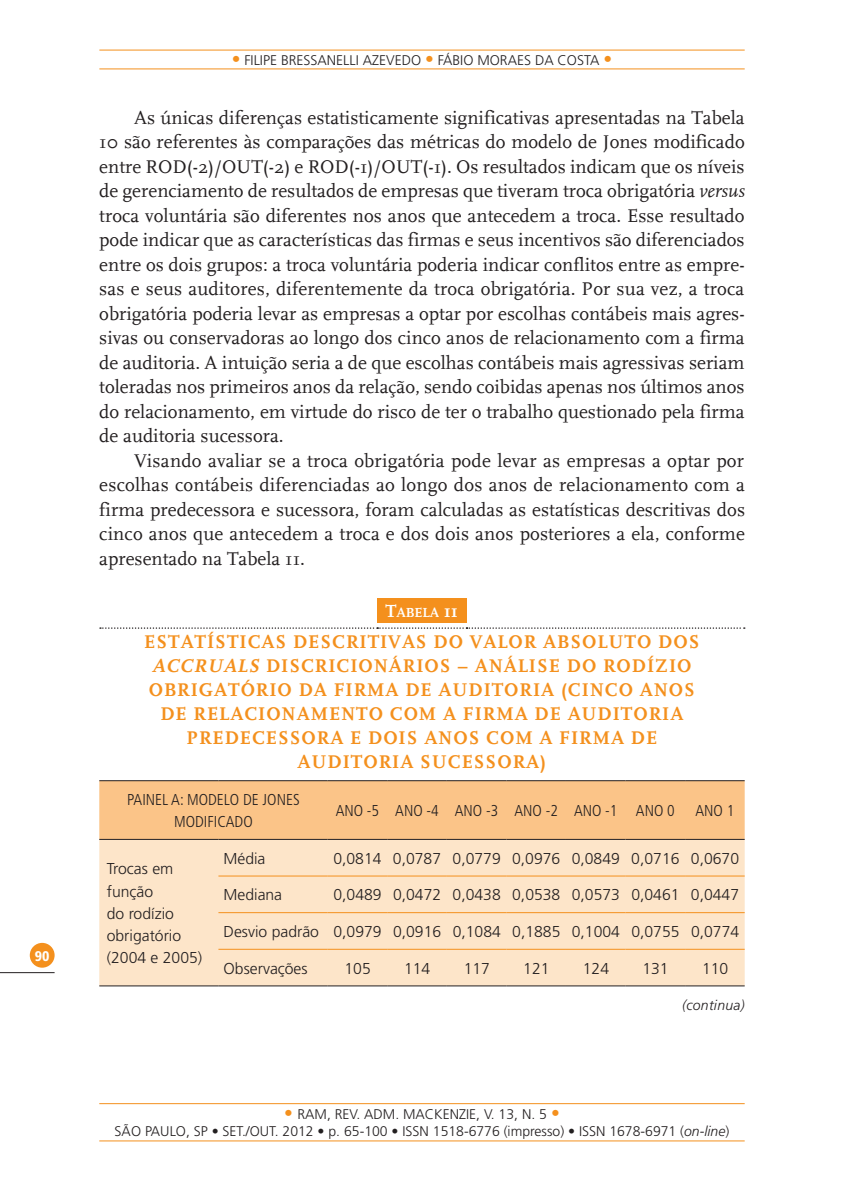
<style>
.page{position:relative;width:844px;height:1191px;background:#fff}
.page>*{position:absolute;margin:0;border:0;box-sizing:border-box;transform-origin:0 0}
.t1{font:19.25px/24.5px "FF Scala Definitive";color:#231f20;text-align:justify}
.t2{font:700 19.25px/24.2px "FF Scala Definitiver";letter-spacing:.05em;color:#f4901d;text-align:center}
.t3{font:300 15.75px/22.1px "Frutiger LT Std";color:#231f20}
.t4{font:300 condensed 15.75px/22.1px "Frutiger LT Std";color:#231f20;text-align:center}
.t5{font:300 14px/16.8px "Frutiger LT Std";color:#231f20;text-align:center}
.t6{font:italic 300 14px "Frutiger LT Std";letter-spacing:.02em;color:#231f20}
.t7{font:900 condensed 14px "Frutiger LT Std";color:#fff}
.t8{font:700 13.83px "FF Scala Definitiver";color:#fff}
.s1{font-size:17.5px;color:#f4901d}
.s2{font-style:italic}
.s3{font-size:18.38px}
</style>
<div class="page">
<div style="left:30px;top:943px;width:25px;height:24px;background:#f4901d;border-radius:50%"></div>
<hr style="left:0;top:972px;width:55px;height:1px;background:#231f20">
<hr style="left:99px;top:1140px;width:645px;height:1px;background:#f4901d">
<hr style="left:99px;top:1103px;width:645px;height:1px;background:#f4901d">
<hr style="left:99px;top:68px;width:645px;height:1px;background:#f4901d">
<hr style="left:99px;top:50px;width:645px;height:1px;background:#f4901d">
<div style="left:377px;top:598px;width:89px;height:25px;background:#f4901d"></div>
<svg style="left:100px;top:627px;width:644px;height:2px"></svg>
<div style="left:99px;top:781px;width:645px;height:58px;background:#fbc488"></div>
<div style="left:99px;top:840px;width:645px;height:145px;background:#fde5c9"></div>
<hr style="left:99px;top:780px;width:119px;height:1px;background:#231f20">
<hr style="left:218px;top:780px;width:109px;height:1px;background:#231f20">
<hr style="left:327px;top:780px;width:60px;height:1px;background:#231f20">
<hr style="left:387px;top:780px;width:59px;height:1px;background:#231f20">
<hr style="left:446px;top:780px;width:60px;height:1px;background:#231f20">
<hr style="left:506px;top:780px;width:60px;height:1px;background:#231f20">
<hr style="left:566px;top:780px;width:59px;height:1px;background:#231f20">
<hr style="left:625px;top:780px;width:60px;height:1px;background:#231f20">
<hr style="left:685px;top:780px;width:59px;height:1px;background:#231f20">
<hr style="left:99px;top:839px;width:119px;height:1px;background:#231f20">
<hr style="left:218px;top:839px;width:109px;height:1px;background:#231f20">
<hr style="left:327px;top:839px;width:60px;height:1px;background:#231f20">
<hr style="left:387px;top:839px;width:59px;height:1px;background:#231f20">
<hr style="left:446px;top:839px;width:60px;height:1px;background:#231f20">
<hr style="left:506px;top:839px;width:60px;height:1px;background:#231f20">
<hr style="left:566px;top:839px;width:59px;height:1px;background:#231f20">
<hr style="left:625px;top:839px;width:60px;height:1px;background:#231f20">
<hr style="left:685px;top:839px;width:59px;height:1px;background:#231f20">
<hr style="left:99px;top:985px;width:119px;height:1px;background:#231f20">
<hr style="left:218px;top:985px;width:109px;height:1px;background:#231f20">
<hr style="left:327px;top:985px;width:60px;height:1px;background:#231f20">
<hr style="left:387px;top:985px;width:59px;height:1px;background:#231f20">
<hr style="left:446px;top:985px;width:60px;height:1px;background:#231f20">
<hr style="left:506px;top:985px;width:60px;height:1px;background:#231f20">
<hr style="left:566px;top:985px;width:59px;height:1px;background:#231f20">
<hr style="left:625px;top:985px;width:60px;height:1px;background:#231f20">
<hr style="left:685px;top:985px;width:59px;height:1px;background:#231f20">
<hr style="left:218px;top:875px;width:109px;height:1px;background:#f4901d">
<hr style="left:327px;top:875px;width:60px;height:1px;background:#f4901d">
<hr style="left:387px;top:875px;width:59px;height:1px;background:#f4901d">
<hr style="left:446px;top:875px;width:60px;height:1px;background:#f4901d">
<hr style="left:506px;top:875px;width:60px;height:1px;background:#f4901d">
<hr style="left:566px;top:875px;width:59px;height:1px;background:#f4901d">
<hr style="left:625px;top:875px;width:60px;height:1px;background:#f4901d">
<hr style="left:685px;top:875px;width:59px;height:1px;background:#f4901d">
<hr style="left:218px;top:912px;width:109px;height:1px;background:#f4901d">
<hr style="left:327px;top:912px;width:60px;height:1px;background:#f4901d">
<hr style="left:387px;top:912px;width:59px;height:1px;background:#f4901d">
<hr style="left:446px;top:912px;width:60px;height:1px;background:#f4901d">
<hr style="left:506px;top:912px;width:60px;height:1px;background:#f4901d">
<hr style="left:566px;top:912px;width:59px;height:1px;background:#f4901d">
<hr style="left:625px;top:912px;width:60px;height:1px;background:#f4901d">
<hr style="left:685px;top:912px;width:59px;height:1px;background:#f4901d">
<hr style="left:218px;top:948px;width:109px;height:1px;background:#f4901d">
<hr style="left:327px;top:948px;width:60px;height:1px;background:#f4901d">
<hr style="left:387px;top:948px;width:59px;height:1px;background:#f4901d">
<hr style="left:446px;top:948px;width:60px;height:1px;background:#f4901d">
<hr style="left:506px;top:948px;width:60px;height:1px;background:#f4901d">
<hr style="left:566px;top:948px;width:59px;height:1px;background:#f4901d">
<hr style="left:625px;top:948px;width:60px;height:1px;background:#f4901d">
<hr style="left:685px;top:948px;width:59px;height:1px;background:#f4901d">
<p class="t7" style="left:35px;top:947px;width:16px">90</p>
<p class="t5" style="left:232px;top:51px;width:382px"><span class="s1">•</span> FILIPE BRESSANELLI AZEVEDO <span class="s1">•</span> FÁBIO MORAES DA COSTA <span class="s1">•</span></p>
<p class="t1" style="left:99px;top:105px;width:646px;text-indent:35px">As únicas diferenças estatisticamente significativas apresentadas na Tabela 10 são referentes às comparações das métricas do modelo de Jones modificado entre ROD(-2)/OUT(-2) e ROD(-1)/OUT(-1). Os resultados indicam que os níveis de gerenciamento de resultados de empresas que tiveram troca obrigatória <span class="s2">versus </span>troca voluntária são diferentes nos anos que antecedem a troca. Esse resultado pode indicar que as características das firmas e seus incentivos são diferenciados entre os dois grupos: a troca voluntária poderia indicar conflitos entre as empre&shy;sas e seus auditores, diferentemente da troca obrigatória. Por sua vez, a troca obrigatória poderia levar as empresas a optar por escolhas contábeis mais agres&shy;sivas ou conservadoras ao longo dos cinco anos de relacionamento com a firma de auditoria. A intuição seria a de que escolhas contábeis mais agressivas seriam toleradas nos primeiros anos da relação, sendo coibidas apenas nos últimos anos do relacionamento, em virtude do risco de ter o trabalho questionado pela firma de auditoria sucessora.</p>
<p class="t1" style="left:99px;top:448px;width:647px;text-indent:35px">Visando avaliar se a troca obrigatória pode levar as empresas a optar por escolhas contábeis diferenciadas ao longo dos anos de relacionamento com a firma predecessora e sucessora, foram calculadas as estatísticas descritivas dos cinco anos que antecedem a troca e dos dois anos posteriores a ela, conforme apresentado na Tabela 11.</p>
<p class="t8" style="left:385px;top:605px;width:74px"><span class="s3">T</span>ABELA <span class="s3">11</span></p>
<p class="t2" style="left:144px;top:629px;width:556px">ESTATÍSTICAS DESCRITIVAS DO VALOR ABSOLUTO DOS <span class="s2">ACCRUALS</span> DISCRICIONÁRIOS – ANÁLISE DO RODÍZIO OBRIGATÓRIO DA FIRMA DE AUDITORIA (CINCO ANOS DE RELACIONAMENTO COM A FIRMA DE AUDITORIA PREDECESSORA E DOIS ANOS COM A FIRMA DE AUDITORIA SUCESSORA)</p>
<p class="t4" style="left:127px;top:788px;width:174px">PAINEL A: MODELO DE JONES<br>MODIFICADO</p>
<p class="t4" style="left:335px;top:799px;width:340px">ANO -5 ANO -4 ANO -3 ANO -2 ANO -1 ANO 0</p>
<p class="t4" style="left:695px;top:799px;width:40px">ANO 1</p>
<p class="t3" style="left:107px;top:858px;width:97px">Trocas em função<br>do rodízio obrigatório (2004 e 2005)</p>
<p class="t3" style="left:223px;top:847px;width:44px">Média</p>
<p class="t3" style="left:333px;top:847px;width:407px">0,0814 0,0787 0,0779 0,0976 0,0849 0,0716 0,0670</p>
<p class="t3" style="left:223px;top:884px;width:60px">Mediana</p>
<p class="t3" style="left:333px;top:884px;width:407px">0,0489 0,0472 0,0438 0,0538 0,0573 0,0461 0,0447</p>
<p class="t3" style="left:223px;top:920px;width:517px">Desvio padrão 0,0979 0,0916 0,1084 0,1885 0,1004 0,0755 0,0774</p>
<p class="t3" style="left:223px;top:957px;width:85px">Observações</p>
<p class="t3" style="left:344px;top:957px;width:28px">105</p>
<p class="t3" style="left:404px;top:957px;width:28px">114</p>
<p class="t3" style="left:463px;top:957px;width:28px">117</p>
<p class="t3" style="left:523px;top:957px;width:28px">121</p>
<p class="t3" style="left:582px;top:957px;width:28px">124</p>
<p class="t3" style="left:642px;top:957px;width:28px">131</p>
<p class="t3" style="left:701px;top:957px;width:28px">110</p>
<p class="t6" style="left:682px;top:997px;width:64px">(continua)</p>
<p class="t5" style="left:115px;top:1106px;width:616px"><span class="s1">•</span> RAM, REV. ADM. MACKENZIE, V. 13, N. 5 <span class="s1">•<br></span>SÃO PAULO, SP • SET./OUT. 2012 • p. 65-100 • ISSN 1518-6776 (impresso) • ISSN 1678-6971 (<span class="s2">on-line</span>)</p>
</div>
